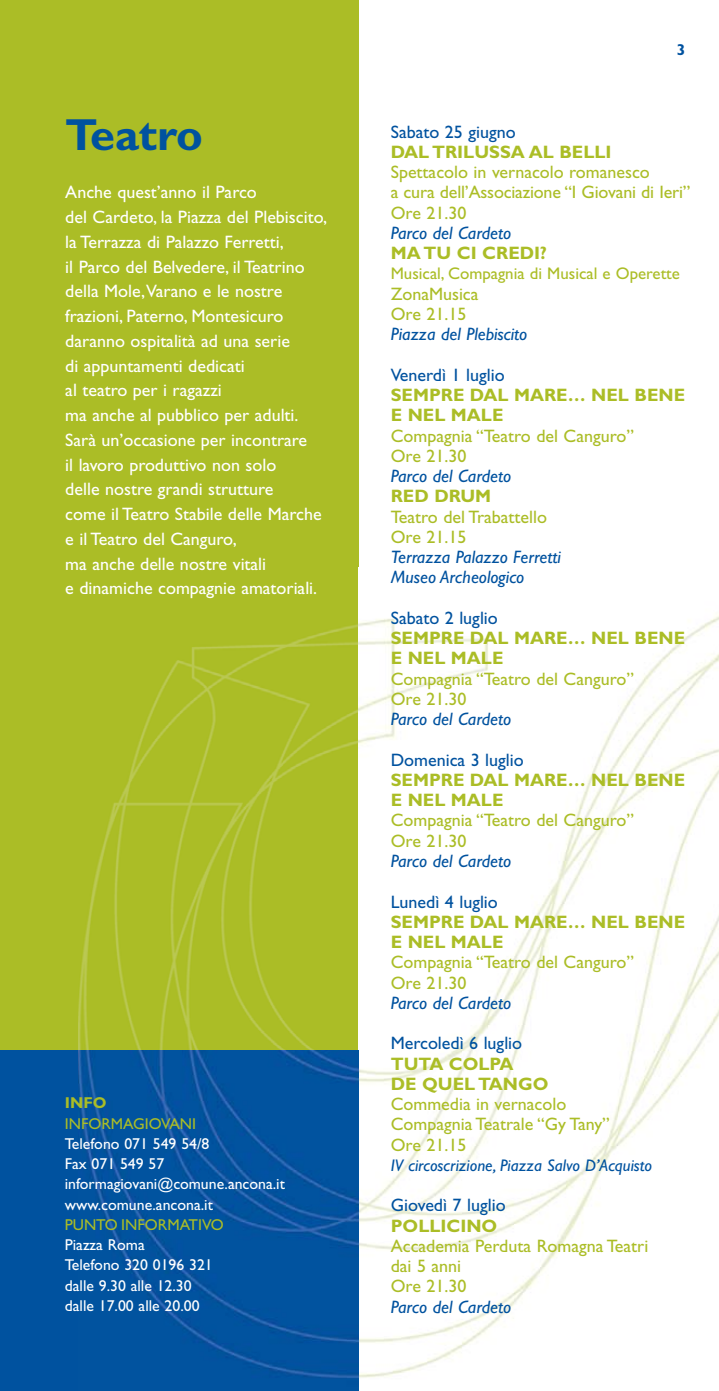
<style>
.page{position:relative;width:719px;height:1391px;background:#fff}
.page>*{position:absolute;margin:0;border:0;box-sizing:border-box;transform-origin:0 0}
.t1{font:700 45px "Gill Sans";color:#00529f}
.t2{font:18px/20.2px "Gill Sans";color:#abbd26}
.t3{font:18px/24.8px "Gill Sans";color:#fff}
.t4{font:italic 18px/20.2px "Gill Sans";color:#00529f}
.t5{font:italic 16.88px "Gill Sans";color:#00529f}
.t6{font:16.88px "Gill Sans";color:#abbd26}
.t7{font:15.75px/20.2px "Gill Sans";color:#fff}
.t8{font:700 15.75px "Gill Sans";color:#00529f}
.s1{font-weight:700;color:#abbd26}
.s2{color:#abbd26}
.s3{color:#00529f}
.s4{font-weight:700}
.s5{font-style:italic;color:#00529f}
.s6{font-style:normal;color:#abbd26}
</style>
<div class="page">
<div style="left:0;top:0;width:358px;height:1190px;background:#abbd26"></div>
<img style="left:78px;top:624px;width:280px;height:426px">
<img style="left:358px;top:615px;width:360px;height:775px">
<div style="left:0;top:1050px;width:358px;height:340px;background:#00529f"></div>
<img style="left:78px;top:1050px;width:280px;height:328px">
<p class="t1" style="left:65px;top:119px;width:139px">Teatro</p>
<p class="t3" style="left:65px;top:182px;width:263px">Anche quest’anno il Parco<br>del Cardeto, la Piazza del Plebiscito, la Terrazza di Palazzo Ferretti,<br>il Parco del Belvedere, il Teatrino della Mole,Varano e le nostre frazioni, Paterno, Montesicuro daranno ospitalità ad una serie<br>di appuntamenti dedicati<br>al teatro per i ragazzi<br>ma anche al pubblico per adulti.<br>Sarà un’occasione per incontrare<br>il lavoro produttivo non solo<br>delle nostre grandi strutture<br>come il Teatro Stabile delle Marche e il Teatro del Canguro,<br>ma anche delle nostre vitali<br>e dinamiche compagnie amatoriali.</p>
<p class="t7" style="left:65px;top:1094px;width:222px"><span class="s1">INFO<br></span><span class="s2">INFORMAGIOVANI<br></span>Telefono 071 549 54/8<br>Fax 071 549 57 informagiovani@comune.ancona.it www.comune.ancona.it<br><span class="s2">PUNTO INFORMATIVO<br></span>Piazza Roma<br>Telefono 320 0196 321<br>dalle 9.30 alle 12.30<br>dalle 17.00 alle 20.00</p>
<p class="t8" style="left:676px;top:45px;width:10px">3</p>
<p class="t2" style="left:390px;top:123px;width:301px"><span class="s3">Sabato 25 giugno<br></span><span class="s4">DAL TRILUSSA AL BELLI<br></span>Spettacolo in vernacolo romanesco<br>a cura dell’Associazione “I Giovani di Ieri”<br>Ore 21.30<br><span class="s5">Parco del Cardeto<br></span><span class="s4">MA TU CI CREDI?</span></p>
<p class="t6" style="left:390px;top:268px;width:290px">Musical, Compagnia di Musical e Operette</p>
<p class="t4" style="left:390px;top:285px;width:138px"><span class="s6">ZonaMusica<br>Ore 21.15<br></span>Piazza del Plebiscito</p>
<p class="t2" style="left:390px;top:366px;width:296px"><span class="s3">Venerdì 1 luglio<br></span><span class="s4">SEMPRE DAL MARE… NEL BENE<br>E NEL MALE<br></span>Compagnia “Teatro del Canguro”<br>Ore 21.30<br><span class="s5">Parco del Cardeto<br></span><span class="s4">RED DRUM<br></span>Teatro del Trabattello<br>Ore 21.15<br><span class="s5">Terrazza Palazzo Ferretti<br>Museo Archeologico</span></p>
<p class="t2" style="left:390px;top:609px;width:296px"><span class="s3">Sabato 2 luglio<br></span><span class="s4">SEMPRE DAL MARE… NEL BENE<br>E NEL MALE<br></span>Compagnia “Teatro del Canguro”<br>Ore 21.30<br><span class="s5">Parco del Cardeto</span></p>
<p class="t2" style="left:390px;top:751px;width:296px"><span class="s3">Domenica 3 luglio<br></span><span class="s4">SEMPRE DAL MARE… NEL BENE<br>E NEL MALE<br></span>Compagnia “Teatro del Canguro”<br>Ore 21.30<br><span class="s5">Parco del Cardeto</span></p>
<p class="t2" style="left:390px;top:893px;width:296px"><span class="s3">Lunedì 4 luglio<br></span><span class="s4">SEMPRE DAL MARE… NEL BENE<br>E NEL MALE<br></span>Compagnia “Teatro del Canguro”<br>Ore 21.30<br><span class="s5">Parco del Cardeto</span></p>
<p class="t2" style="left:390px;top:1035px;width:220px"><span class="s3">Mercoledì 6 luglio<br></span><span class="s4">TUTA COLPA<br>DE QUEL TANGO<br></span>Commedia in vernacolo<br>Compagnia Teatrale “Gy Tany”<br>Ore 21.15</p>
<p class="t5" style="left:390px;top:1159px;width:263px">IV circoscrizione, Piazza Salvo D’Acquisto</p>
<p class="t2" style="left:390px;top:1197px;width:259px"><span class="s3">Giovedì 7 luglio<br></span><span class="s4">POLLICINO<br></span>Accademia Perduta Romagna Teatri dai 5 anni<br>Ore 21.30<br><span class="s5">Parco del Cardeto</span></p>
</div>
